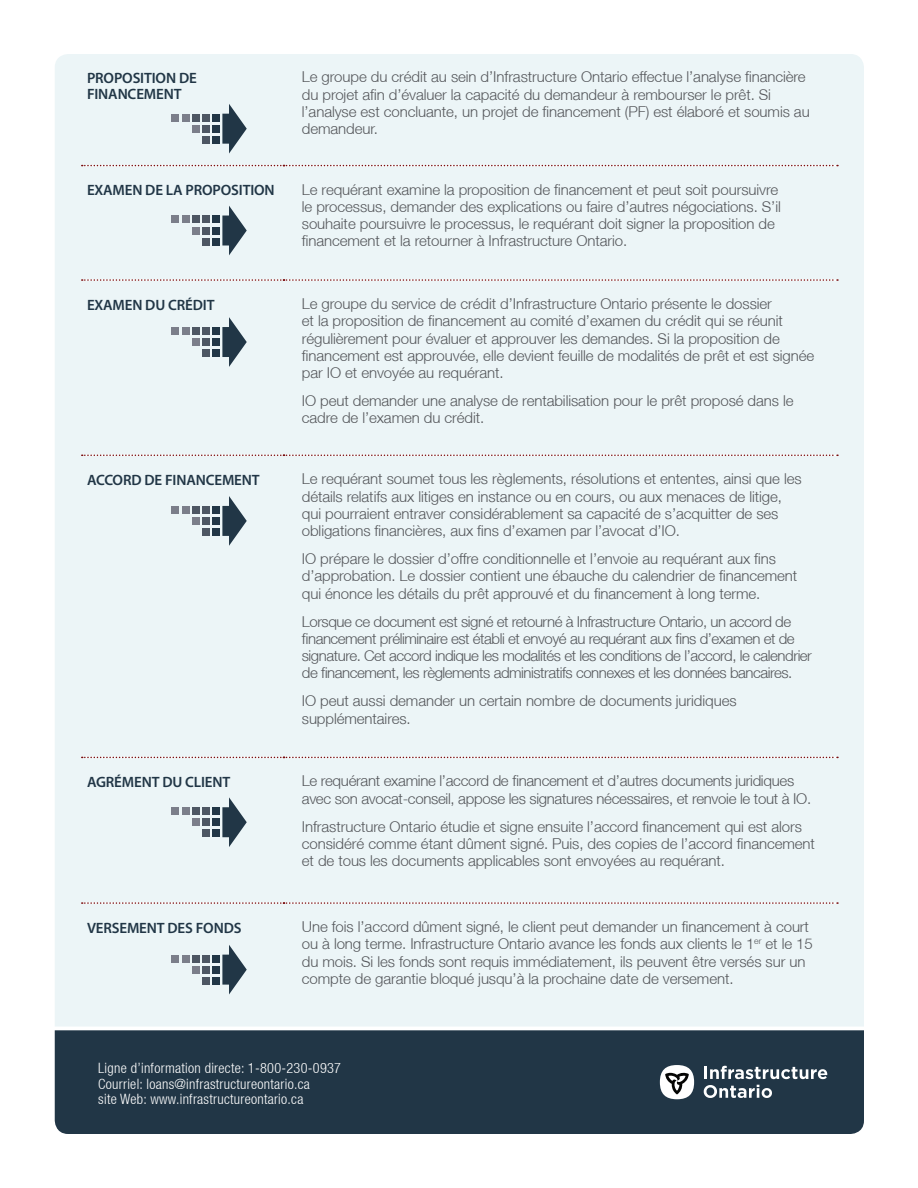
<style>
.page{position:relative;width:918px;height:1188px;background:#fff}
.page>*{position:absolute;margin:0;border:0;box-sizing:border-box;transform-origin:0 0}
.Body{font:300 15px/17.2px "Helvetica Neue LT";letter-spacing:-.005em;color:#54565a}
.Body-2{font:300 15px/17.2px "Helvetica Neue LT";letter-spacing:-.03em;color:#54565a}
.Sub-Head{font:600 15px/16.5px "Myriad Pro";letter-spacing:-.01em;color:#213646}
.t1{font:300 condensed 14.25px/15.6px "Helvetica Neue LT";letter-spacing:.02em;color:#fff}
</style>
<div class="page">
<div style="left:55px;top:54px;width:809px;height:973px;background:#ecf5f7"></div>
<div style="left:55px;top:1030px;width:809px;height:104px;background:#213646"></div>
<svg style="left:704px;top:1066px;width:123px;height:13px"></svg>
<svg style="left:704px;top:1085px;width:68px;height:13px"></svg>
<div style="left:660px;top:1065px;width:34px;height:34px;background:#fff;border-radius:50%"></div>
<svg style="left:665px;top:1072px;width:24px;height:23px"></svg>
<svg style="left:222px;top:206px;width:25px;height:49px"></svg>
<div style="left:212px;top:216px;width:8px;height:7px;background:#213646"></div>
<div style="left:212px;top:227px;width:8px;height:7px;background:#213646"></div>
<div style="left:212px;top:238px;width:8px;height:7px;background:#213646"></div>
<div style="left:202px;top:216px;width:8px;height:7px;background:#4d5663"></div>
<div style="left:202px;top:227px;width:8px;height:7px;background:#4d5663"></div>
<div style="left:202px;top:238px;width:8px;height:7px;background:#4d5663"></div>
<div style="left:192px;top:216px;width:8px;height:7px;background:#4d5663"></div>
<div style="left:192px;top:227px;width:8px;height:7px;background:#7b7e8a"></div>
<div style="left:182px;top:216px;width:8px;height:7px;background:#7b7e8a"></div>
<div style="left:172px;top:216px;width:7px;height:7px;background:#7b7e8a"></div>
<svg style="left:222px;top:317px;width:25px;height:50px"></svg>
<div style="left:212px;top:327px;width:8px;height:8px;background:#213646"></div>
<div style="left:212px;top:338px;width:8px;height:8px;background:#213646"></div>
<div style="left:212px;top:349px;width:8px;height:8px;background:#213646"></div>
<div style="left:202px;top:327px;width:8px;height:8px;background:#4d5663"></div>
<div style="left:202px;top:338px;width:8px;height:8px;background:#4d5663"></div>
<div style="left:202px;top:349px;width:8px;height:8px;background:#4d5663"></div>
<div style="left:192px;top:327px;width:8px;height:8px;background:#4d5663"></div>
<div style="left:192px;top:338px;width:8px;height:8px;background:#7b7e8a"></div>
<div style="left:182px;top:327px;width:8px;height:8px;background:#7b7e8a"></div>
<div style="left:172px;top:327px;width:7px;height:8px;background:#7b7e8a"></div>
<svg style="left:222px;top:496px;width:25px;height:50px"></svg>
<div style="left:212px;top:506px;width:8px;height:8px;background:#213646"></div>
<div style="left:212px;top:517px;width:8px;height:8px;background:#213646"></div>
<div style="left:212px;top:528px;width:8px;height:8px;background:#213646"></div>
<div style="left:202px;top:506px;width:8px;height:8px;background:#4d5663"></div>
<div style="left:202px;top:517px;width:8px;height:8px;background:#4d5663"></div>
<div style="left:202px;top:528px;width:8px;height:8px;background:#4d5663"></div>
<div style="left:192px;top:506px;width:8px;height:8px;background:#4d5663"></div>
<div style="left:192px;top:517px;width:8px;height:8px;background:#7b7e8a"></div>
<div style="left:182px;top:506px;width:8px;height:8px;background:#7b7e8a"></div>
<div style="left:172px;top:506px;width:7px;height:8px;background:#7b7e8a"></div>
<svg style="left:222px;top:797px;width:25px;height:50px"></svg>
<div style="left:212px;top:807px;width:8px;height:8px;background:#213646"></div>
<div style="left:212px;top:819px;width:8px;height:7px;background:#213646"></div>
<div style="left:212px;top:830px;width:8px;height:7px;background:#213646"></div>
<div style="left:202px;top:807px;width:8px;height:8px;background:#4d5663"></div>
<div style="left:202px;top:819px;width:8px;height:7px;background:#4d5663"></div>
<div style="left:202px;top:830px;width:8px;height:7px;background:#4d5663"></div>
<div style="left:192px;top:807px;width:8px;height:8px;background:#4d5663"></div>
<div style="left:192px;top:819px;width:8px;height:7px;background:#7b7e8a"></div>
<div style="left:182px;top:807px;width:8px;height:8px;background:#7b7e8a"></div>
<div style="left:172px;top:807px;width:7px;height:8px;background:#7b7e8a"></div>
<svg style="left:222px;top:945px;width:25px;height:50px"></svg>
<div style="left:212px;top:955px;width:8px;height:7px;background:#213646"></div>
<div style="left:212px;top:966px;width:8px;height:7px;background:#213646"></div>
<div style="left:212px;top:977px;width:8px;height:8px;background:#213646"></div>
<div style="left:202px;top:955px;width:8px;height:7px;background:#4d5663"></div>
<div style="left:202px;top:966px;width:8px;height:7px;background:#4d5663"></div>
<div style="left:202px;top:977px;width:8px;height:8px;background:#4d5663"></div>
<div style="left:192px;top:955px;width:8px;height:7px;background:#4d5663"></div>
<div style="left:192px;top:966px;width:8px;height:7px;background:#7b7e8a"></div>
<div style="left:182px;top:955px;width:8px;height:7px;background:#7b7e8a"></div>
<div style="left:172px;top:955px;width:7px;height:7px;background:#7b7e8a"></div>
<svg style="left:222px;top:104px;width:25px;height:50px"></svg>
<div style="left:212px;top:114px;width:8px;height:7px;background:#213646"></div>
<div style="left:212px;top:125px;width:8px;height:8px;background:#213646"></div>
<div style="left:212px;top:136px;width:8px;height:8px;background:#213646"></div>
<div style="left:202px;top:114px;width:8px;height:7px;background:#4d5663"></div>
<div style="left:202px;top:125px;width:8px;height:8px;background:#4d5663"></div>
<div style="left:202px;top:136px;width:8px;height:8px;background:#4d5663"></div>
<div style="left:192px;top:114px;width:8px;height:7px;background:#4d5663"></div>
<div style="left:192px;top:125px;width:8px;height:8px;background:#7b7e8a"></div>
<div style="left:182px;top:114px;width:8px;height:7px;background:#7b7e8a"></div>
<div style="left:172px;top:114px;width:7px;height:7px;background:#7b7e8a"></div>
<svg style="left:82px;top:455px;width:756px;height:1px"></svg>
<svg style="left:82px;top:757px;width:756px;height:1px"></svg>
<svg style="left:82px;top:902px;width:756px;height:2px"></svg>
<svg style="left:82px;top:279px;width:756px;height:2px"></svg>
<svg style="left:82px;top:165px;width:756px;height:1px"></svg>
<p class="Sub-Head" style="left:87px;top:69px;width:111px">PROPOSITION DE<br>FINANCEMENT</p>
<p class="Body" style="left:302px;top:68px;width:509px">Le groupe du crédit au sein d’Infrastructure Ontario effectue l’analyse financière du projet afin d’évaluer la capacité du demandeur à rembourser le prêt. Si l’analyse est concluante, un projet de financement (PF) est élaboré et soumis au demandeur.</p>
<p class="Sub-Head" style="left:87px;top:182px;width:189px">EXAMEN DE LA PROPOSITION</p>
<p class="Body" style="left:302px;top:180px;width:480px">Le requérant examine la proposition de financement et peut soit poursuivre le processus, demander des explications ou faire d’autres négociations. S’il souhaite poursuivre le processus, le requérant doit signer la proposition de financement et la retourner à Infrastructure Ontario.</p>
<p class="Sub-Head" style="left:87px;top:296px;width:129px">EXAMEN DU CRÉDIT</p>
<p class="Body" style="left:302px;top:295px;width:514px">Le groupe du service de crédit d’Infrastructure Ontario présente le dossier<br>et la proposition de financement au comité d’examen du crédit qui se réunit régulièrement pour évaluer et approuver les demandes. Si la proposition de financement est approuvée, elle devient feuille de modalités de prêt et est signée par IO et envoyée au requérant.</p>
<p class="Body" style="left:302px;top:392px;width:493px">IO peut demander une analyse de rentabilisation pour le prêt proposé dans le cadre de l’examen du crédit.</p>
<p class="Sub-Head" style="left:87px;top:471px;width:174px">ACCORD DE FINANCEMENT</p>
<p class="Body" style="left:302px;top:470px;width:501px">Le requérant soumet tous les règlements, résolutions et ententes, ainsi que les détails relatifs aux litiges en instance ou en cours, ou aux menaces de litige, qui pourraient entraver considérablement sa capacité de s’acquitter de ses obligations financières, aux fins d’examen par l’avocat d’IO.</p>
<p class="Body" style="left:302px;top:550px;width:497px">IO prépare le dossier d’offre conditionnelle et l’envoie au requérant aux fins d’approbation. Le dossier contient une ébauche du calendrier de financement qui énonce les détails du prêt approuvé et du financement à long terme.</p>
<p class="Body-2" style="left:302px;top:612px;width:512px">Lorsque ce document est signé et retourné à Infrastructure Ontario, un accord de financement préliminaire est établi et envoyé au requérant aux fins d’examen et de signature. Cet accord indique les modalités et les conditions de l’accord, le calendrier de financement, les règlements administratifs connexes et les données bancaires.</p>
<p class="Body" style="left:302px;top:692px;width:436px">IO peut aussi demander un certain nombre de documents juridiques supplémentaires.</p>
<p class="Sub-Head" style="left:87px;top:773px;width:145px">AGRÉMENT DU CLIENT</p>
<p class="Body" style="left:302px;top:772px;width:511px">Le requérant examine l’accord de financement et d’autres documents juridiques avec son avocat-conseil, appose les signatures nécessaires, et renvoie le tout à IO.</p>
<p class="Body" style="left:302px;top:818px;width:515px">Infrastructure Ontario étudie et signe ensuite l’accord financement qui est alors considéré comme étant dûment signé. Puis, des copies de l’accord financement et de tous les documents applicables sont envoyées au requérant.</p>
<p class="Sub-Head" style="left:87px;top:919px;width:156px">VERSEMENT DES FONDS</p>
<p class="Body" style="left:302px;top:918px;width:513px">Une fois l’accord dûment signé, le client peut demander un financement à court ou à long terme. Infrastructure Ontario avance les fonds aux clients le 1<sup>er</sup> et le 15 du mois. Si les fonds sont requis immédiatement, ils peuvent être versés sur un compte de garantie bloqué jusqu’à la prochaine date de versement.</p>
<p class="t1" style="left:98px;top:1060px;width:244px">Ligne d’information directe: 1-800-230-0937<br>Courriel: loans@infrastructureontario.ca<br>site Web: www.infrastructureontario.ca</p>
</div>
